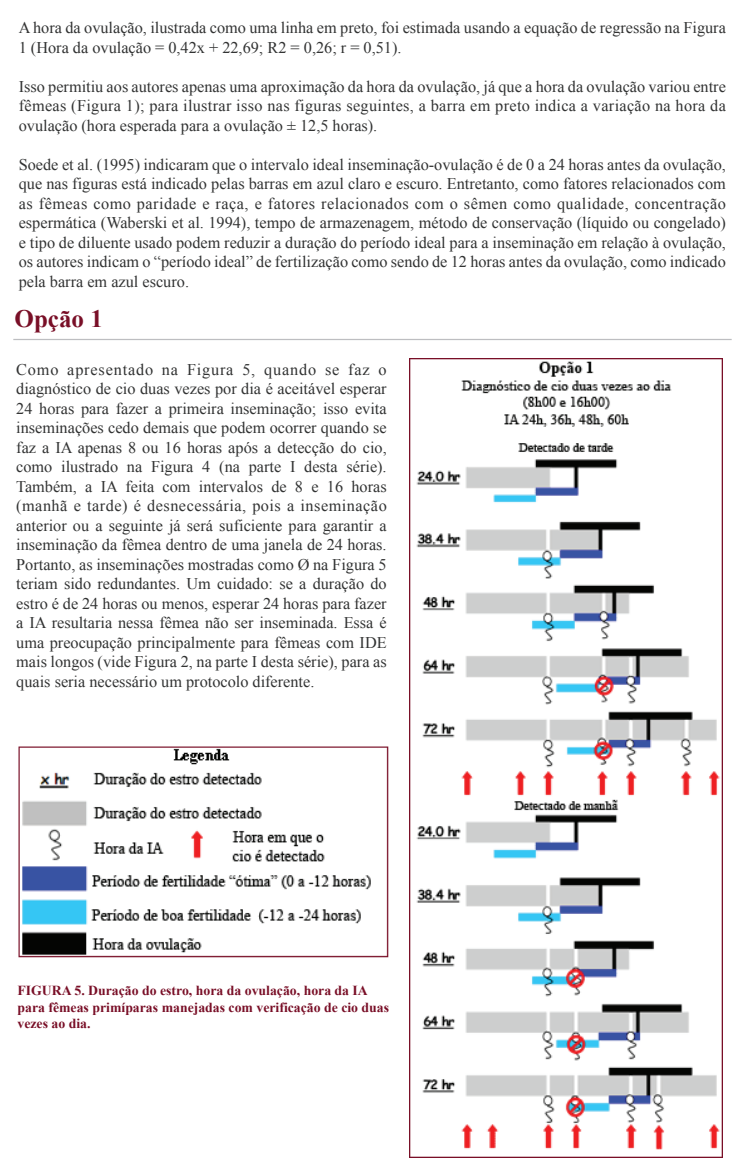
<style>
.page{position:relative;width:745px;height:1170px;background:#fff}
.page>*{position:absolute;margin:0;border:0;box-sizing:border-box;transform-origin:0 0}
.t1{font:700 25px "Times New Roman";color:#790f27}
.t2{font:16.25px/19.5px "Times New Roman";color:#323333;text-align:justify}
.t3{font:700 13.75px/16.5px "Times New Roman";color:#790f27}
</style>
<div class="page">
<hr style="left:13px;top:339px;width:718px;height:1px;background:#bdbec1">
<img style="left:18px;top:746px;width:371px;height:212px">
<img style="left:409px;top:358px;width:312px;height:799px">
<p class="t2" style="left:19px;top:18px;width:708px">A hora da ovulação, ilustrada como uma linha em preto, foi estimada usando a equação de regressão na Figura<br>1 (Hora da ovulação = 0,42x + 22,69; R2 = 0,26; r = 0,51).</p>
<p class="t2" style="left:19px;top:76px;width:708px">Isso permitiu aos autores apenas uma aproximação da hora da ovulação, já que a hora da ovulação variou entre fêmeas (Figura 1); para ilustrar isso nas figuras seguintes, a barra em preto indica a variação na hora da ovulação (hora esperada para a ovulação ± 12,5 horas).</p>
<p class="t2" style="left:19px;top:154px;width:708px">Soede et al. (1995) indicaram que o intervalo ideal inseminação-ovulação é de 0 a 24 horas antes da ovulação, que nas figuras está indicado pelas barras em azul claro e escuro. Entretanto, como fatores relacionados com as fêmeas como paridade e raça, e fatores relacionados com o sêmen como qualidade, concentração espermática (Waberski et al. 1994), tempo de armazenagem, método de conservação (líquido ou congelado) e tipo de diluente usado podem reduzir a duração do período ideal para a inseminação em relação à ovulação, os autores indicam o “período ideal” de fertilização como sendo de 12 horas antes da ovulação, como indicado pela barra em azul escuro.</p>
<h1 class="t1" style="left:15px;top:301px;width:90px">Opção 1</h1>
<p class="t2" style="left:16px;top:359px;width:372px">Como apresentado na Figura 5, quando se faz o diagnóstico de cio duas vezes por dia é aceitável esperar 24 horas para fazer a primeira inseminação; isso evita inseminações cedo demais que podem ocorrer quando se faz a IA apenas 8 ou 16 horas após a detecção do cio, como ilustrado na Figura 4 (na parte I desta série).<br>Também, a IA feita com intervalos de 8 e 16 horas (manhã e tarde) é desnecessária, pois a inseminação anterior ou a seguinte já será suficiente para garantir a inseminação da fêmea dentro de uma janela de 24 horas.<br>Portanto, as inseminações mostradas como Ø na Figura 5 teriam sido redundantes. Um cuidado: se a duração do estro é de 24 horas ou menos, esperar 24 horas para fazer a IA resultaria nessa fêmea não ser inseminada. Essa é uma preocupação principalmente para fêmeas com IDE mais longos (vide Figura 2, na parte I desta série), para as quais seria necessário um protocolo diferente.</p>
<p class="t3" style="left:18px;top:982px;width:373px">FIGURA 5. Duração do estro, hora da ovulação, hora da IA para fêmeas primíparas manejadas com verificação de cio duas vezes ao dia.</p>
</div>
